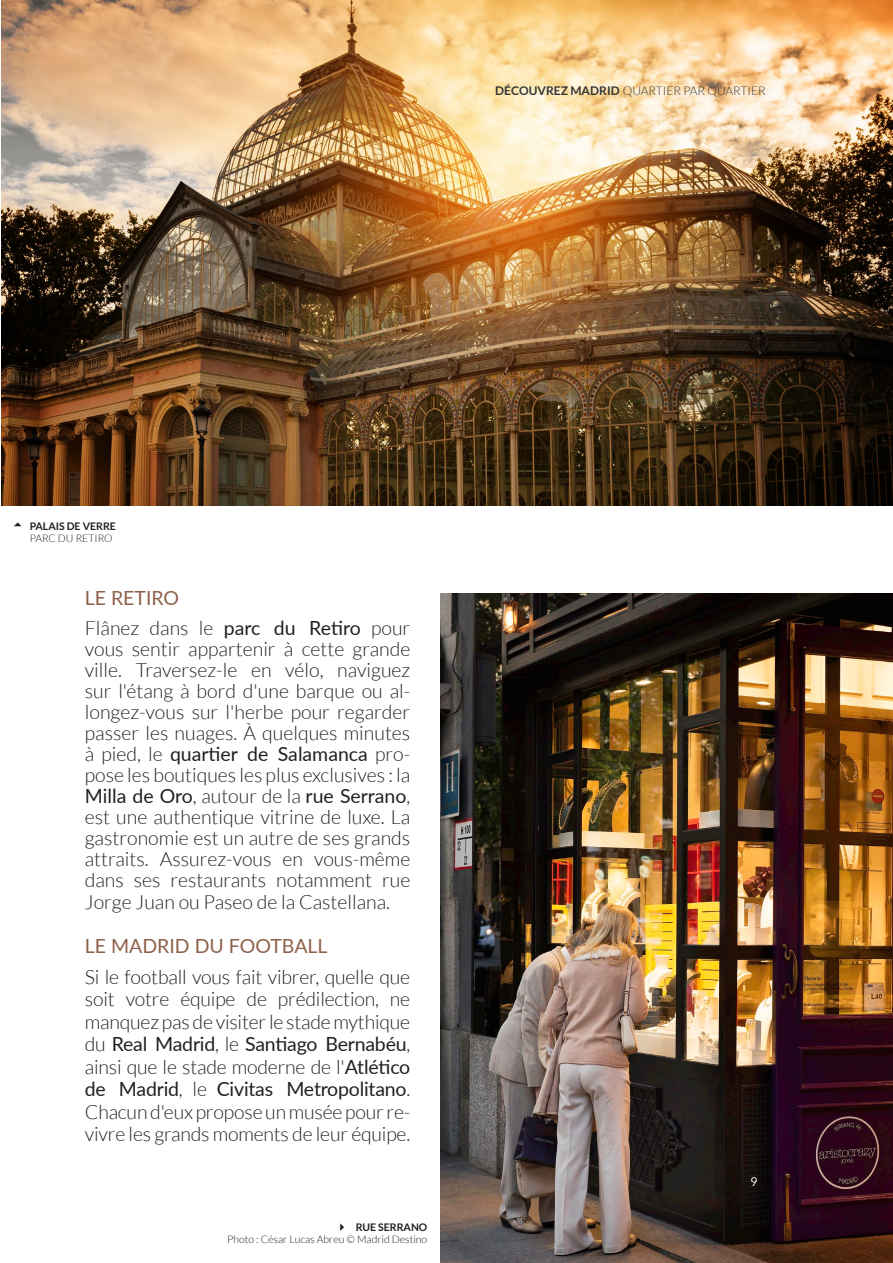
<style>
.page{position:relative;width:893px;height:1263px;background:#fff}
.page>*{position:absolute;margin:0;border:0;box-sizing:border-box;transform-origin:0 0}
.Body{font:300 19.5px/21.1px "Lato";letter-spacing:-.01em;color:#231f20;text-align:justify}
.t1{font:19.5px "Lato";color:#8d614a}
.t2{font:300 12px "Lato";color:#353534}
.t3{font:300 12px "Lato";color:#fff}
.PIE_ARRIBA{font:300 10.5px "Lato";color:#231f20}
.t4{font:700 10.5px "Lato";color:#231f20}
.s1{font-weight:700}
.s2{font-weight:400}
.s3{color:#353534}
</style>
<div class="page">
<img style="left:1px;top:0;width:892px;height:505px">
<img style="left:440px;top:594px;width:453px;height:669px">
<p class="t2" style="left:495px;top:84px;width:272px"><span class="s1">DÉCOUVREZ MADRID</span> QUARTIER PAR QUARTIER</p>
<p class="t4" style="left:30px;top:520px;width:88px">PALAIS DE VERRE</p>
<p class="PIE_ARRIBA" style="left:30px;top:533px;width:84px">PARC DU RETIRO</p>
<h3 class="t1" style="left:85px;top:584px;width:96px">LE RETIRO</h3>
<p class="Body" style="left:85px;top:617px;width:327px">Flânez dans le <span class="s2">parc du Retiro</span> pour vous sentir appartenir à cette grande ville. Traversez-le en vélo, naviguez sur l'étang à bord d'une barque ou al&shy;longez-vous sur l'herbe pour regarder passer les nuages. À quelques minutes à pied, le <span class="s2">quartier de Salamanca</span> pro&shy;pose les boutiques les plus exclusives : la <span class="s2">Milla de Oro</span>, autour de la <span class="s2">rue Serrano</span>, est une authentique vitrine de luxe. La gastronomie est un autre de ses grands attraits. Assurez-vous en vous-même dans ses restaurants notamment rue Jorge Juan ou Paseo de la Castellana.</p>
<h3 class="t1" style="left:85px;top:932px;width:244px">LE MADRID DU FOOTBALL</h3>
<p class="Body" style="left:85px;top:966px;width:327px;line-height:22.5px">Si le football vous fait vibrer, quelle que soit votre équipe de prédilection, ne manquez pas de visiter le stade mythique du <span class="s2">Real Madrid</span>, le <span class="s2">Santiago Bernabéu</span>, ainsi que le stade moderne de l'<span class="s2">Atlético de Madrid</span>, le <span class="s2">Civitas Metropolitano</span>.<br>Chacun d'eux propose un musée pour re&shy;vivre les grands moments de leur équipe.</p>
<p class="t4" style="left:356px;top:1221px;width:73px">RUE SERRANO</p>
<p class="PIE_ARRIBA" style="left:227px;top:1234px;width:202px">Photo : César Lucas Abreu © Madrid Destino</p>
<p class="t3" style="left:750px;top:1175px;width:16px">9<span class="s3">9</span></p>
</div>
